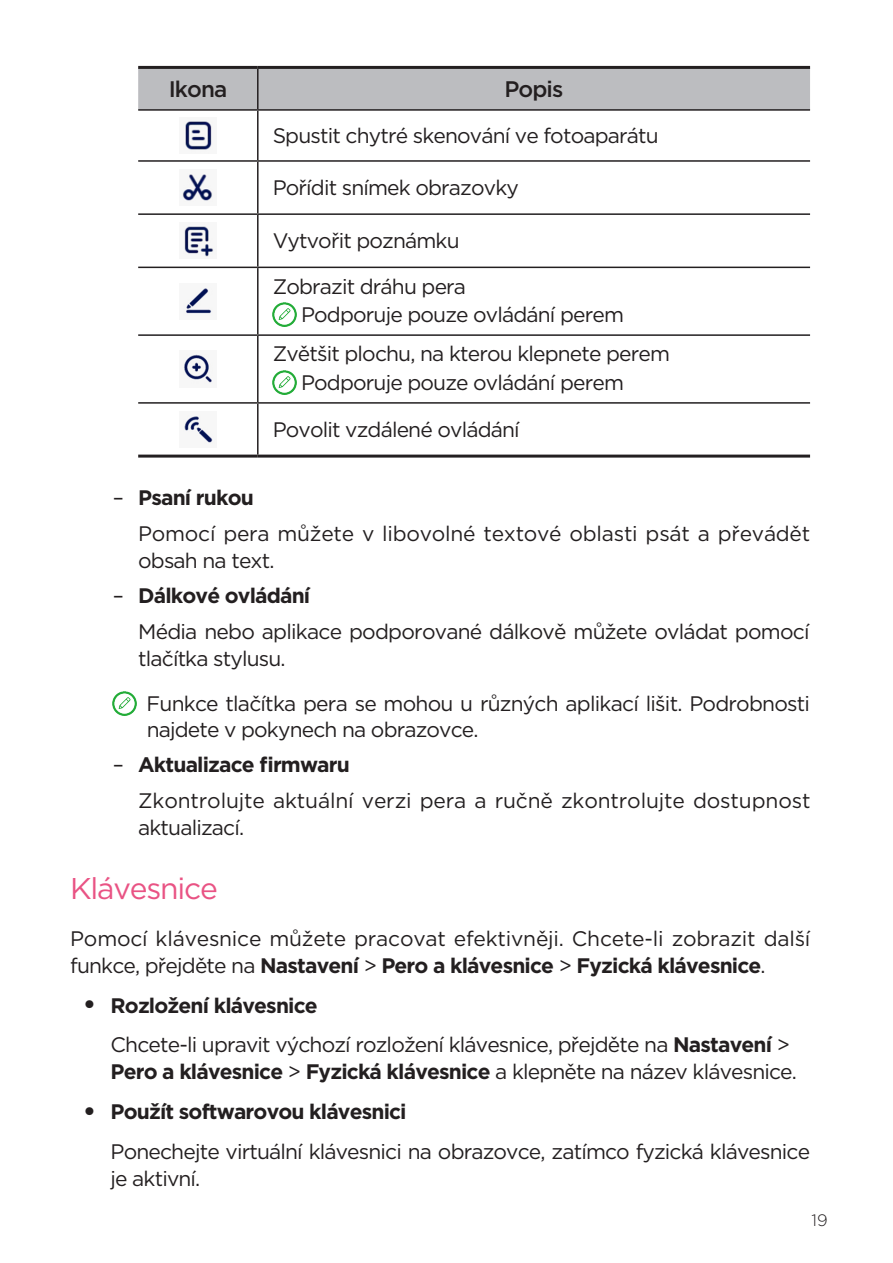
<style>
.page{position:relative;width:893px;height:1263px;background:#fff}
.page>*{position:absolute;margin:0;border:0;box-sizing:border-box;transform-origin:0 0}
._3级标题-红色{font:30px "Gotham";letter-spacing:-.04em;color:#e95384}
.表格标题{font:500 22.5px "Gotham";letter-spacing:-.04em;color:#231f20}
.表格正文{font:21px/28.3px "Gotham";letter-spacing:-.04em;color:#231f20}
._1级项目列表正文{font:21px/27px "Gotham";letter-spacing:-.04em;color:#231f20}
._2级项目列表正文{font:21px/27px "Gotham";letter-spacing:-.01em;color:#231f20}
.正文{font:21px/27px "Gotham";letter-spacing:-.01em;color:#231f20}
.t1{font:700 21px "Gotham";letter-spacing:-.04em;color:#231f20}
.Note{font:21px/25.7px "Gotham";letter-spacing:-.035em;color:#231f20}
._2级项目列表正文-2{font:21px/27px "Gotham";letter-spacing:-.035em;color:#231f20}
.t2{font:300 16.5px "Gotham";color:#231f20}
.s1{font-weight:400}
.s2{font-weight:700}
.s3{font-family:"Helvetica LT Std";font-stretch:condensed}
</style>
<div class="page">
<div style="left:138px;top:69px;width:672px;height:40px;background:#bcbdc0"></div>
<hr style="left:138px;top:66px;width:120px;height:3px;background:#231f20">
<hr style="left:258px;top:66px;width:552px;height:3px;background:#231f20">
<hr style="left:257px;top:111px;width:2px;height:49px;background:#231f20">
<hr style="left:138px;top:160px;width:120px;height:2px;background:#231f20">
<hr style="left:258px;top:160px;width:552px;height:2px;background:#231f20">
<hr style="left:257px;top:162px;width:2px;height:51px;background:#231f20">
<hr style="left:138px;top:213px;width:120px;height:2px;background:#231f20">
<hr style="left:258px;top:213px;width:552px;height:2px;background:#231f20">
<hr style="left:257px;top:215px;width:2px;height:52px;background:#231f20">
<hr style="left:138px;top:267px;width:120px;height:1px;background:#231f20">
<hr style="left:258px;top:267px;width:552px;height:1px;background:#231f20">
<hr style="left:257px;top:268px;width:2px;height:66px;background:#231f20">
<hr style="left:138px;top:334px;width:120px;height:2px;background:#231f20">
<hr style="left:258px;top:334px;width:552px;height:2px;background:#231f20">
<hr style="left:257px;top:336px;width:2px;height:66px;background:#231f20">
<hr style="left:138px;top:402px;width:120px;height:2px;background:#231f20">
<hr style="left:258px;top:402px;width:552px;height:2px;background:#231f20">
<hr style="left:257px;top:404px;width:2px;height:51px;background:#231f20">
<hr style="left:138px;top:455px;width:120px;height:3px;background:#231f20">
<hr style="left:258px;top:455px;width:552px;height:3px;background:#231f20">
<hr style="left:138px;top:109px;width:120px;height:2px;background:#231f20">
<hr style="left:258px;top:109px;width:552px;height:2px;background:#231f20">
<hr style="left:257px;top:69px;width:2px;height:40px;background:#231f20">
<img style="left:183px;top:121px;width:30px;height:29px">
<img style="left:182px;top:173px;width:31px;height:29px">
<img style="left:183px;top:226px;width:31px;height:32px">
<img style="left:183px;top:288px;width:29px;height:28px">
<img style="left:273px;top:303px;width:23px;height:24px">
<img style="left:183px;top:354px;width:30px;height:30px">
<img style="left:273px;top:371px;width:23px;height:23px">
<img style="left:184px;top:416px;width:29px;height:28px">
<img style="left:113px;top:692px;width:23px;height:24px">
<p class="表格标题" style="left:169px;top:74px;width:60px">Ikona</p>
<p class="表格标题" style="left:504px;top:74px;width:61px">Popis</p>
<p class="表格正文" style="left:273px;top:121px;width:388px">Spustit chytré skenování ve fotoaparátu</p>
<p class="表格正文" style="left:273px;top:173px;width:248px">Pořídit snímek obrazovky</p>
<p class="表格正文" style="left:273px;top:226px;width:188px">Vytvořit poznámku</p>
<p class="表格正文" style="left:301px;top:272px;width:324px;text-indent:-28px">Zobrazit dráhu pera<br>Podporuje pouze ovládání perem</p>
<p class="表格正文" style="left:301px;top:339px;width:370px;text-indent:-28px">Zvětšit plochu, na kterou klepnete perem<br>Podporuje pouze ovládání perem</p>
<p class="表格正文" style="left:273px;top:415px;width:249px">Povolit vzdálené ovládání</p>
<p class="t1" style="left:113px;top:484px;width:143px"><span class="s1">–</span> Psaní rukou</p>
<p class="_2级项目列表正文" style="left:138px;top:519px;width:674px">Pomocí pera můžete v libovolné textové oblasti psát a převádět obsah na text.</p>
<p class="t1" style="left:113px;top:582px;width:199px"><span class="s1">–</span> Dálkové ovládání</p>
<p class="_2级项目列表正文-2" style="left:138px;top:617px;width:673px">Média nebo aplikace podporované dálkově můžete ovládat pomocí tlačítka stylusu.</p>
<p class="Note" style="left:147px;top:690px;width:665px">Funkce tlačítka pera se mohou u různých aplikací lišit. Podrobnosti najdete v pokynech na obrazovce.</p>
<p class="t1" style="left:113px;top:751px;width:239px"><span class="s1">–</span> Aktualizace firmwaru</p>
<p class="_2级项目列表正文" style="left:138px;top:786px;width:674px">Zkontrolujte aktuální verzi pera a ručně zkontrolujte dostupnost aktualizací.</p>
<p class="_3级标题-红色" style="left:70px;top:869px;width:149px">Klávesnice</p>
<p class="正文" style="left:70px;top:924px;width:742px">Pomocí klávesnice můžete pracovat efektivněji. Chcete-li zobrazit další funkce, přejděte na <span class="s2">Nastavení</span> &gt; <span class="s2">Pero a klávesnice</span> &gt; <span class="s2">Fyzická klávesnice</span>.</p>
<p class="t1" style="left:85px;top:991px;width:234px"><span class="s3">•</span> Rozložení klávesnice</p>
<p class="_1级项目列表正文" style="left:111px;top:1031px;width:688px">Chcete-li upravit výchozí rozložení klávesnice, přejděte na <span class="s2">Nastavení</span> &gt;<br><span class="s2">Pero a klávesnice</span> &gt; <span class="s2">Fyzická klávesnice</span> a klepněte na název klávesnice.</p>
<p class="t1" style="left:85px;top:1098px;width:323px"><span class="s3">•</span> Použít softwarovou klávesnici</p>
<p class="_1级项目列表正文" style="left:111px;top:1137px;width:701px">Ponechejte virtuální klávesnici na obrazovce, zatímco fyzická klávesnice je aktivní.</p>
<p class="t2" style="left:812px;top:1209px;width:18px">19</p>
</div>
